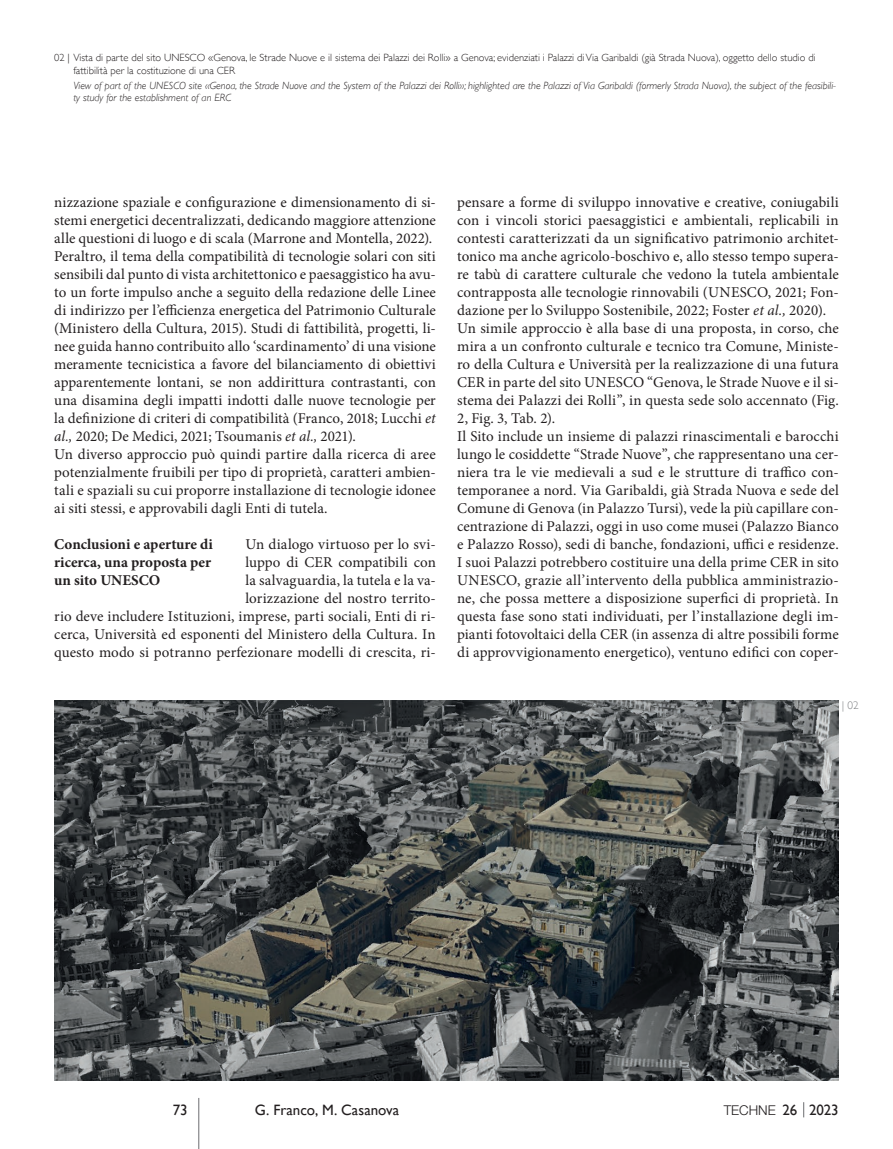
<style>
.page{position:relative;width:893px;height:1149px;background:#fff}
.page>*{position:absolute;margin:0;border:0;box-sizing:border-box;transform-origin:0 0}
.t1{font:15px/18px "Minion Pro";letter-spacing:.005em;color:#231f20}
.t2{font:700 15px/18px "Minion Pro";color:#231f20;text-align:justify}
.t3{font:15px "Gill Sans";color:#231f20}
.t4{font:300 13.5px "Helvetica Neue LT Std";color:#231f20}
.t5{font:300 11.25px "Gill Sans";color:#808285}
.t6{font:italic 300 10.5px/12.8px "Gill Sans";color:#231f20}
.t7{font:300 10.5px/12.8px "Gill Sans";color:#231f20}
.s1{font-style:italic}
.s2{font-family:"Gill Sans";font-weight:400;font-size:15px}
</style>
<div class="page">
<svg style="left:803px;top:1102px;width:1px;height:14px"></svg>
<hr style="left:198px;top:1097px;width:1px;height:51px;background:#6c6d70">
<img style="left:54px;top:700px;width:785px;height:380px">
<p class="t7" style="left:73px;top:51px;width:744px;text-indent:-19px">02 | Vista di parte del sito UNESCO «Genova, le Strade Nuove e il sistema dei Palazzi dei Rolli» a Genova; evidenziati i Palazzi di Via Garibaldi (già Strada Nuova), oggetto dello studio di fattibilità per la costituzione di una CER</p>
<p class="t6" style="left:73px;top:79px;width:764px">View of part of the UNESCO site «Genoa, the Strade Nuove and the System of the Palazzi dei Rolli»; highlighted are the Palazzi of Via Garibaldi (formerly Strada Nuova), the subject of the feasibili&shy;ty study for the establishment of an ERC</p>
<p class="t1" style="left:54px;top:193px;width:383px">nizzazione spaziale e configurazione e dimensionamento di si&shy;stemi energetici decentralizzati, dedicando maggiore attenzione alle questioni di luogo e di scala (Marrone and Montella, 2022).<br>Peraltro, il tema della compatibilità di tecnologie solari con siti sensibili dal punto di vista architettonico e paesaggistico ha avu&shy;to un forte impulso anche a seguito della redazione delle Linee di indirizzo per l’efficienza energetica del Patrimonio Culturale (Ministero della Cultura, 2015). Studi di fattibilità, progetti, li&shy;nee guida hanno contribuito allo ‘scardinamento’ di una visione meramente tecnicistica a favore del bilanciamento di obiettivi apparentemente lontani, se non addirittura contrastanti, con una disamina degli impatti indotti dalle nuove tecnologie per la definizione di criteri di compatibilità (Franco, 2018; Lucchi <span class="s1">et al.,</span> 2020; De Medici, 2021; Tsoumanis <span class="s1">et al.,</span> 2021).<br>Un diverso approccio può quindi partire dalla ricerca di aree potenzialmente fruibili per tipo di proprietà, caratteri ambien&shy;tali e spaziali su cui proporre installazione di tecnologie idonee ai siti stessi, e approvabili dagli Enti di tutela.</p>
<p class="t1" style="left:54px;top:535px;width:383px;text-align:right">Un dialogo virtuoso per lo svi-<br>luppo di CER compatibili con<br>la salvaguardia, la tutela e la va-<br>lorizzazione del nostro territo-<br>rio deve includere Istituzioni, imprese, parti sociali, Enti di ri&shy;cerca, Università ed esponenti del Ministero della Cultura. In questo modo si potranno perfezionare modelli di crescita, ri-</p>
<p class="t2" style="left:54px;top:535px;width:160px">Conclusioni e aperture di ricerca, una proposta per un sito UNESCO</p>
<p class="t1" style="left:457px;top:193px;width:383px">pensare a forme di sviluppo innovative e creative, coniugabili con i vincoli storici paesaggistici e ambientali, replicabili in contesti caratterizzati da un significativo patrimonio architet&shy;tonico ma anche agricolo-boschivo e, allo stesso tempo supera&shy;re tabù di carattere culturale che vedono la tutela ambientale contrapposta alle tecnologie rinnovabili (UNESCO, 2021; Fon&shy;dazione per lo Sviluppo Sostenibile, 2022; Foster <span class="s1">et al.,</span> 2020).<br>Un simile approccio è alla base di una proposta, in corso, che mira a un confronto culturale e tecnico tra Comune, Ministe&shy;ro della Cultura e Università per la realizzazione di una futura CER in parte del sito UNESCO “Genova, le Strade Nuove e il si&shy;stema dei Palazzi dei Rolli”, in questa sede solo accennato (Fig.<br>2, Fig. 3, Tab. 2).<br>Il Sito include un insieme di palazzi rinascimentali e barocchi lungo le cosiddette “Strade Nuove”, che rappresentano una cer&shy;niera tra le vie medievali a sud e le strutture di traffico con&shy;temporanee a nord. Via Garibaldi, già Strada Nuova e sede del Comune di Genova (in Palazzo Tursi), vede la più capillare con&shy;centrazione di Palazzi, oggi in uso come musei (Palazzo Bianco e Palazzo Rosso), sedi di banche, fondazioni, uffici e residenze.<br>I suoi Palazzi potrebbero costituire una della prime CER in sito UNESCO, grazie all’intervento della pubblica amministrazio&shy;ne, che possa mettere a disposizione superfici di proprietà. In questa fase sono stati individuati, per l’installazione degli im&shy;pianti fotovoltaici della CER (in assenza di altre possibili forme di approvvigionamento energetico), ventuno edifici con coper-</p>
<p class="t5" style="left:842px;top:695px;width:18px">| 02</p>
<p class="t3" style="left:173px;top:1100px;width:16px">73</p>
<p class="t3" style="left:255px;top:1100px;width:146px">G. Franco, M. Casanova</p>
<p class="t4" style="left:724px;top:1101px;width:117px">TECHNE <span class="s2">26 2023</span></p>
</div>
